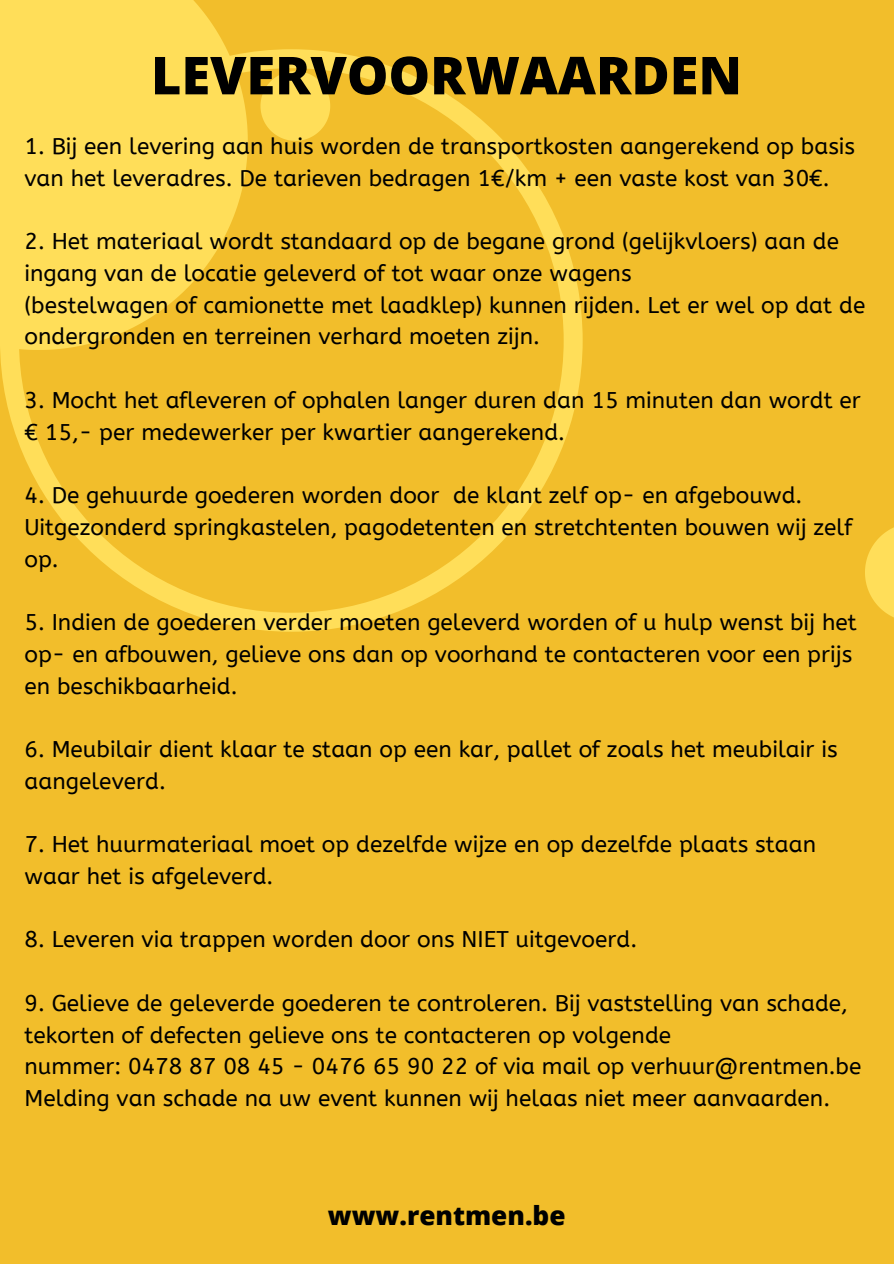
<style>
.page{position:relative;width:894px;height:1264px;background:#fff}
.page>*{position:absolute;margin:0;border:0;box-sizing:border-box;transform-origin:0 0}
.t1{font:800 52.35px "Open Sans";color:#000}
.t2{font:800 26.25px "Open Sans";color:#000}
.t3{font:22.65px/31.8px "A Bee Zee";color:#000}
</style>
<div class="page">
<div style="left:0;top:0;width:893px;height:1263px;background:#f2be2b"></div>
<svg style="left:0;top:49px;width:582px;height:582px"></svg>
<svg style="left:0;top:0;width:248px;height:350px;background:#fdd952"></svg>
<svg style="left:260px;top:71px;width:70px;height:70px"></svg>
<svg style="left:865px;top:528px;width:28px;height:89px"></svg>
<p class="t1" style="left:151px;top:38px;width:592px">LEVERVOORWAARDEN</p>
<p class="t3" style="left:24px;top:130px;width:832px">1. Bij een levering aan huis worden de transportkosten aangerekend op basis van het leveradres. De tarieven bedragen 1€/km + een vaste kost van 30€.</p>
<h3 class="t3" style="left:24px;top:226px;width:842px">2. Het materiaal wordt standaard op de begane grond (gelijkvloers) aan de ingang van de locatie geleverd of tot waar onze wagens<br>(bestelwagen of camionette met laadklep) kunnen rijden. Let er wel op dat de ondergronden en terreinen verhard moeten zijn.</h3>
<h3 class="t3" style="left:24px;top:384px;width:837px">3. Mocht het afleveren of ophalen langer duren dan 15 minuten dan wordt er € 15,- per medewerker per kwartier aangerekend.</h3>
<h3 class="t3" style="left:24px;top:479px;width:829px">4. De gehuurde goederen worden door de klant zelf op- en afgebouwd.<br>Uitgezonderd springkastelen, pagodetenten en stretchtenten bouwen wij zelf op.</h3>
<h3 class="t3" style="left:24px;top:606px;width:833px">5. Indien de goederen verder moeten geleverd worden of u hulp wenst bij het op- en afbouwen, gelieve ons dan op voorhand te contacteren voor een prijs en beschikbaarheid.</h3>
<h3 class="t3" style="left:24px;top:733px;width:814px">6. Meubilair dient klaar te staan op een kar, pallet of zoals het meubilair is aangeleverd.</h3>
<h3 class="t3" style="left:24px;top:828px;width:793px">7. Het huurmateriaal moet op dezelfde wijze en op dezelfde plaats staan waar het is afgeleverd.</h3>
<h3 class="t3" style="left:24px;top:924px;width:614px">8. Leveren via trappen worden door ons NIET uitgevoerd.</h3>
<h3 class="t3" style="left:24px;top:987px;width:838px">9. Gelieve de geleverde goederen te controleren. Bij vaststelling van schade, tekorten of defecten gelieve ons te contacteren op volgende<br>nummer: 0478 87 08 45 - 0476 65 90 22 of via mail op verhuur@rentmen.be Melding van schade na uw event kunnen wij helaas niet meer aanvaarden.</h3>
<p class="t2" style="left:328px;top:1196px;width:239px">www.rentmen.be</p>
</div>
